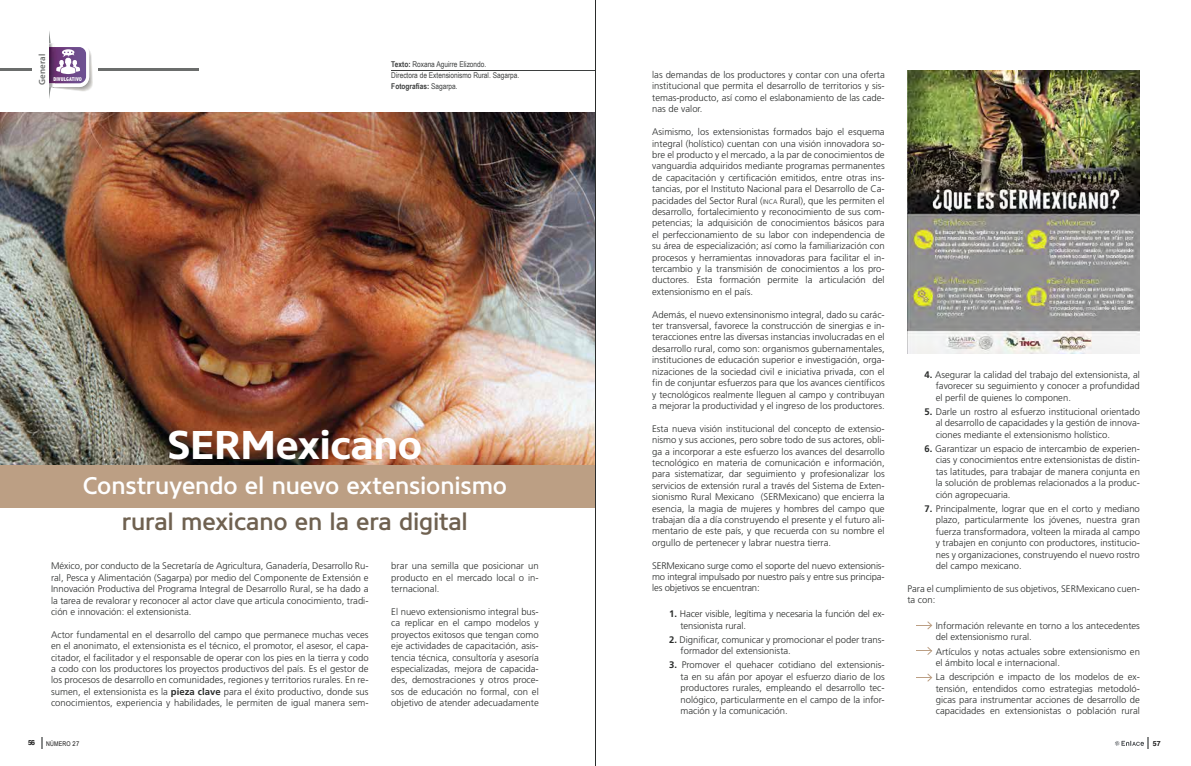
<style>
.page{position:relative;width:1191px;height:766px;background:#fff}
.page>*{position:absolute;margin:0;border:0;box-sizing:border-box;transform-origin:0 0}
.t1{font:700 40px "Core Sans N65";letter-spacing:-.01em;color:#fff}
.t2{font:500 24px "Core Sans N55";letter-spacing:-.005em;color:#fff}
.t3{font:500 24px "Core Sans N55";letter-spacing:-.005em;color:#6f6150}
.t4{font:300 9.5px/11.4px "Frutiger";color:#2a2c2b;text-align:justify}
.t5{font:600 9px "Myriad Pro";letter-spacing:.01em;color:#6b6d6c}
.t6{font:8px/11px "Arial Narrow";color:#3d3f3f}
.t7{font:700 7px "Helvetica";color:#121212}
.t8{font:6.5px "Arial Narrow";letter-spacing:.03em;color:#121212}
.t9{font:800 condensed 5.5px "Abadi";letter-spacing:.02em;color:#fff}
.s1{font-weight:700}
.s2{font-size:6.7px}
</style>
<div class="page">
<img style="left:0;top:112px;width:595px;height:353px">
<svg style="left:49px;top:31px;width:44px;height:68px"></svg>
<hr style="left:0;top:68px;width:32px;height:2px;background:#6b6d6c">
<hr style="left:98px;top:68px;width:100px;height:2px;background:#6b6d6c">
<hr style="left:391px;top:70px;width:204px;height:1px;background:#3d3f3f">
<div style="left:0;top:465px;width:595px;height:42px;background:#bc9f84"></div>
<svg style="left:1115px;top:737px;width:33px;height:11px"></svg>
<img style="left:907px;top:71px;width:233px;height:283px">
<svg style="left:916px;top:621px;width:16px;height:8px"></svg>
<svg style="left:916px;top:673px;width:16px;height:8px"></svg>
<svg style="left:916px;top:647px;width:16px;height:7px"></svg>
<p class="t5" style="left:36px;top:85px;width:32px;rotate:-90deg">General</p>
<p class="t6" style="left:391px;top:59px;width:129px"><span class="s1">Texto:</span> Roxana Aguirre Elizondo.<br>Directora de Extensionismo Rural. Sagarpa.<br><span class="s1">Fotografías:</span> Sagarpa.</p>
<p class="t9" style="left:53px;top:75px;width:30px">DIVULGATIVO</p>
<h1 class="t1" style="left:168px;top:419px;width:256px">SERMexicano</h1>
<h2 class="t2" style="left:83px;top:470px;width:426px">Construyendo el nuevo extensionismo</h2>
<h2 class="t3" style="left:122px;top:505px;width:347px">rural mexicano en la era digital</h2>
<p class="t4" style="left:51px;top:560px;width:319px">México, por conducto de la Secretaría de Agricultura, Ganadería, Desarrollo Ru&shy;ral, Pesca y Alimentación (Sagarpa) por medio del Componente de Extensión e Innovación Productiva del Programa Integral de Desarrollo Rural, se ha dado a la tarea de revalorar y reconocer al actor clave que articula conocimiento, tradi&shy;ción e innovación: el extensionista.</p>
<p class="t4" style="left:51px;top:628px;width:319px">Actor fundamental en el desarrollo del campo que permanece muchas veces en el anonimato, el extensionista es el técnico, el promotor, el asesor, el capa&shy;citador, el facilitador y el responsable de operar con los pies en la tierra y codo a codo con los productores los proyectos productivos del país. Es el gestor de los procesos de desarrollo en comunidades, regiones y territorios rurales. En re&shy;sumen, el extensionista es la <span class="s1">pieza clave</span> para el éxito productivo, donde sus conocimientos, experiencia y habilidades, le permiten de igual manera sem-</p>
<p class="t4" style="left:391px;top:560px;width:149px">brar una semilla que posicionar un producto en el mercado local o in&shy;ternacional.</p>
<p class="t4" style="left:391px;top:606px;width:149px">El nuevo extensionismo integral bus&shy;ca replicar en el campo modelos y proyectos exitosos que tengan como eje actividades de capacitación, asis&shy;tencia técnica, consultoría y asesoría especializadas, mejora de capacida&shy;des, demostraciones y otros proce&shy;sos de educación no formal, con el objetivo de atender adecuadamente</p>
<p class="t4" style="left:652px;top:69px;width:234px">las demandas de los productores y contar con una oferta institucional que permita el desarrollo de territorios y sis&shy;temas-producto, así como el eslabonamiento de las cade&shy;nas de valor.</p>
<p class="t4" style="left:652px;top:126px;width:234px">Asimismo, los extensionistas formados bajo el esquema integral (holístico) cuentan con una visión innovadora so&shy;bre el producto y el mercado, a la par de conocimientos de vanguardia adquiridos mediante programas permanentes de capacitación y certificación emitidos, entre otras ins&shy;tancias, por el Instituto Nacional para el Desarrollo de Ca&shy;pacidades del Sector Rural (<span class="s2">INCA</span> Rural), que les permiten el desarrollo, fortalecimiento y reconocimiento de sus com&shy;petencias; la adquisición de conocimientos básicos para el perfeccionamiento de su labor con independencia de su área de especialización; así como la familiarización con procesos y herramientas innovadoras para facilitar el in&shy;tercambio y la transmisión de conocimientos a los pro&shy;ductores. Esta formación permite la articulación del extensionismo en el país.</p>
<p class="t4" style="left:652px;top:309px;width:234px">Además, el nuevo extensinonismo integral, dado su carác&shy;ter transversal, favorece la construcción de sinergias e in&shy;teracciones entre las diversas instancias involucradas en el desarrollo rural, como son: organismos gubernamentales, instituciones de educación superior e investigación, orga&shy;nizaciones de la sociedad civil e iniciativa privada, con el fin de conjuntar esfuerzos para que los avances científicos y tecnológicos realmente lleguen al campo y contribuyan a mejorar la productividad y el ingreso de los productores.</p>
<p class="t4" style="left:652px;top:423px;width:234px">Esta nueva visión institucional del concepto de extensio&shy;nismo y sus acciones, pero sobre todo de sus actores, obli&shy;ga a incorporar a este esfuerzo los avances del desarrollo tecnológico en materia de comunicación e información, para sistematizar, dar seguimiento y profesionalizar los servicios de extensión rural a través del Sistema de Exten&shy;sionismo Rural Mexicano (SERMexicano) que encierra la esencia, la magia de mujeres y hombres del campo que trabajan día a día construyendo el presente y el futuro ali&shy;mentario de este país, y que recuerda con su nombre el orgullo de pertenecer y labrar nuestra tierra.</p>
<p class="t4" style="left:652px;top:559px;width:234px">SERMexicano surge como el soporte del nuevo extensionis&shy;mo integral impulsado por nuestro país y entre sus principa&shy;les objetivos se encuentran:</p>
<p class="t4" style="left:680px;top:608px;width:206px;text-indent:-11px"><span class="s1">1.</span> Hacer visible, legítima y necesaria la función del ex&shy;tensionista rural.</p>
<p class="t4" style="left:680px;top:633px;width:206px;text-indent:-11px"><span class="s1">2.</span> Dignificar, comunicar y promocionar el poder trans&shy;formador del extensionista.</p>
<p class="t4" style="left:680px;top:659px;width:206px;text-indent:-11px"><span class="s1">3.</span> Promover el quehacer cotidiano del extensionis&shy;ta en su afán por apoyar el esfuerzo diario de los productores rurales, empleando el desarrollo tec&shy;nológico, particularmente en el campo de la infor&shy;mación y la comunicación.</p>
<p class="t4" style="left:935px;top:369px;width:206px;text-indent:-11px"><span class="s1">4.</span> Asegurar la calidad del trabajo del extensionista, al favorecer su seguimiento y conocer a profundidad el perfil de quienes lo componen.</p>
<p class="t4" style="left:935px;top:406px;width:206px;text-indent:-11px"><span class="s1">5.</span> Darle un rostro al esfuerzo institucional orientado al desarrollo de capacidades y la gestión de innova&shy;ciones mediante el extensionismo holístico.</p>
<p class="t4" style="left:935px;top:443px;width:206px;text-indent:-11px"><span class="s1">6.</span> Garantizar un espacio de intercambio de experien&shy;cias y conocimientos entre extensionistas de distin&shy;tas latitudes, para trabajar de manera conjunta en la solución de problemas relacionados a la produc&shy;ción agropecuaria.</p>
<p class="t4" style="left:935px;top:503px;width:206px;text-indent:-11px"><span class="s1">7.</span> Principalmente, lograr que en el corto y mediano plazo, particularmente los jóvenes, nuestra gran fuerza transformadora, volteen la mirada al campo y trabajen en conjunto con productores, institucio&shy;nes y organizaciones, construyendo el nuevo rostro del campo mexicano.</p>
<p class="t4" style="left:907px;top:582px;width:234px">Para el cumplimiento de sus objetivos, SERMexicano cuen&shy;ta con:</p>
<p class="t4" style="left:935px;top:619px;width:206px">Información relevante en torno a los antecedentes del extensionismo rural.</p>
<p class="t4" style="left:935px;top:645px;width:206px">Artículos y notas actuales sobre extensionismo en el ámbito local e internacional.</p>
<p class="t4" style="left:935px;top:671px;width:206px">La descripción e impacto de los modelos de ex&shy;tensión, entendidos como estrategias metodoló&shy;gicas para instrumentar acciones de desarrollo de capacidades en extensionistas o población rural</p>
<p class="t7" style="left:28px;top:737px;width:8px">56</p>
<p class="t8" style="left:46px;top:738px;width:35px">NÚMERO 27</p>
<p class="t7" style="left:1152px;top:737px;width:9px">57</p>
</div>
